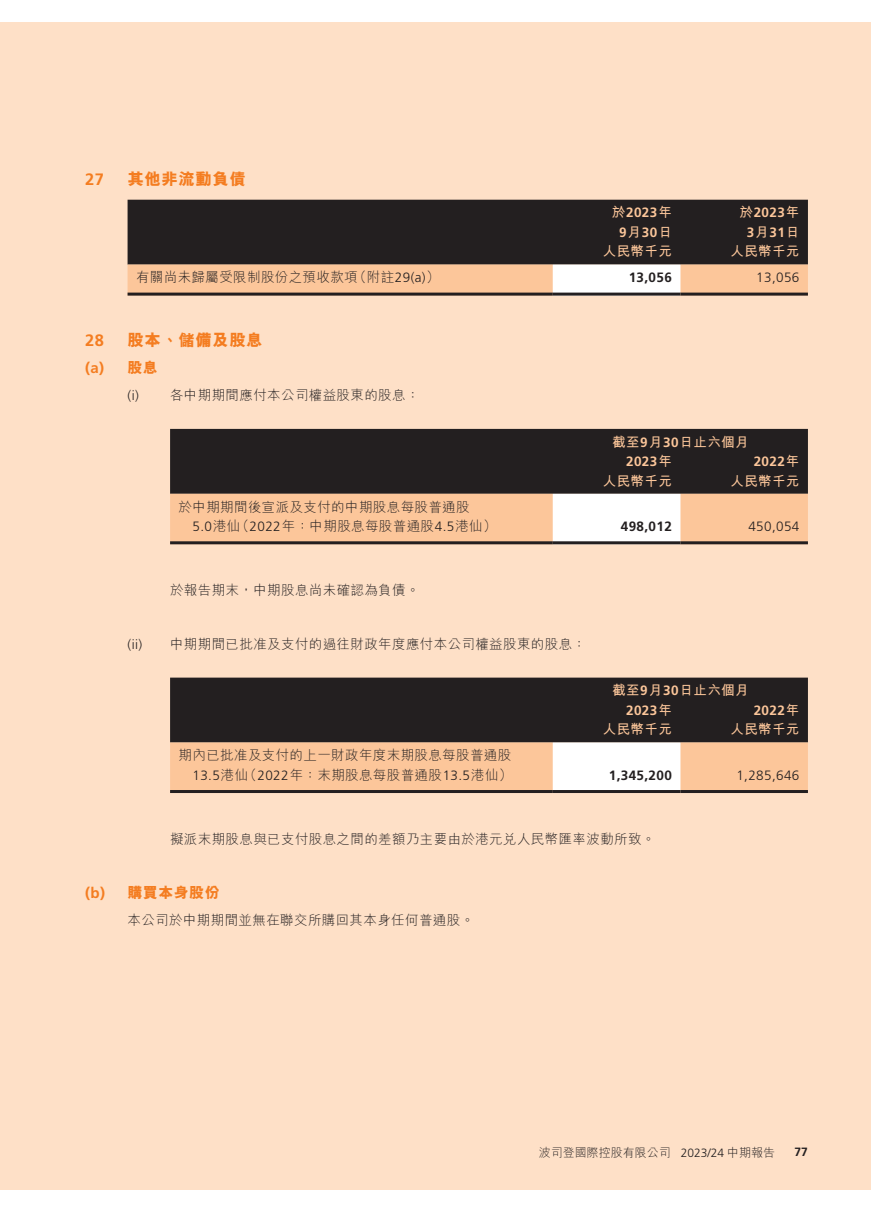
<style>
.page{position:relative;width:893px;height:1212px;background:#fff}
.page>*{position:absolute;margin:0;border:0;box-sizing:border-box;transform-origin:0 0}
.t1{font:800 16.5px "M Hei HK";letter-spacing:.03em;color:#f47d21}
.t2{font:700 16.5px "Frutiger LT Std";color:#f47d21}
.t3{font:800 15px "M Hei HK";letter-spacing:.03em;color:#f47d21}
.t4{font:700 15px "Frutiger LT Std";color:#f47d21}
.t5{font:300 13.5px/19.5px "M Hei HK";letter-spacing:.03em;color:#231f20}
.t6{font:700 13.5px "M Hei HK";letter-spacing:.03em;color:#fcc69a}
.t7{font:700 13.5px/19.5px "Frutiger LT Std";letter-spacing:.03em;color:#fcc69a;text-align:center}
.t8{font:300 13.5px "Frutiger LT Std";letter-spacing:.03em;color:#231f20}
.t9{font:700 13.5px "Frutiger LT Std";letter-spacing:.03em;color:#231f20}
.t10{font:300 12px "M Hei HK";color:#231f20}
.t11{font:700 12px "Frutiger LT Std";color:#231f20}
.s1{font-family:"M Hei HK"}
.s2{font-family:"Frutiger LT Std"}
.s3{font-family:"M Hei HK";font-weight:800}
.s4{font-family:"Frutiger LT Std";font-weight:700}
</style>
<div class="page">
<div style="left:0;top:22px;width:871px;height:1168px;background:#fee0c7"></div>
<div style="left:128px;top:200px;width:680px;height:65px;background:#231f20"></div>
<svg style="left:128px;top:265px;width:680px;height:28px;background:#f9ceaa"></svg>
<hr style="left:128px;top:293px;width:425px;height:3px;background:#231f20">
<hr style="left:553px;top:293px;width:127px;height:3px;background:#231f20">
<hr style="left:680px;top:293px;width:128px;height:3px;background:#231f20">
<svg style="left:170px;top:429px;width:638px;height:112px;background:#7f6a5c"></svg>
<hr style="left:170px;top:541px;width:383px;height:3px;background:#231f20">
<hr style="left:553px;top:541px;width:127px;height:3px;background:#231f20">
<hr style="left:680px;top:541px;width:128px;height:3px;background:#231f20">
<svg style="left:170px;top:678px;width:638px;height:112px;background:#7f6b5c"></svg>
<hr style="left:170px;top:790px;width:383px;height:3px;background:#231f20">
<hr style="left:553px;top:790px;width:127px;height:3px;background:#231f20">
<hr style="left:680px;top:790px;width:128px;height:3px;background:#231f20">
<p class="t2" style="left:85px;top:169px;width:20px">27</p>
<p class="t1" style="left:128px;top:170px;width:120px">其他非流動負債</p>
<p class="t7" style="left:612px;top:203px;width:61px"><span class="s1">於</span>2023<span class="s1">年<br></span>9<span class="s1">月</span>30<span class="s1">日</span></p>
<p class="t7" style="left:739px;top:203px;width:61px"><span class="s1">於</span>2023<span class="s1">年<br></span>3<span class="s1">月</span>31<span class="s1">日</span></p>
<p class="t6" style="left:603px;top:242px;width:71px">人民幣千元</p>
<p class="t6" style="left:730px;top:242px;width:71px">人民幣千元</p>
<p class="t5" style="left:136px;top:267px;width:305px">有關尚未歸屬受限制股份之預收款項（附註<span class="s2">29(a)</span>）</p>
<p class="t9" style="left:629px;top:270px;width:45px">13,056</p>
<p class="t8" style="left:756px;top:270px;width:45px">13,056</p>
<p class="t2" style="left:85px;top:331px;width:20px">28</p>
<p class="t1" style="left:128px;top:332px;width:137px">股本、儲備及股息</p>
<p class="t4" style="left:85px;top:359px;width:74px">(a) <span class="s3">股息</span></p>
<p class="t5" style="left:128px;top:385px;width:293px"><span class="s2">(i)</span> 各中期期間應付本公司權益股東的股息：</p>
<p class="t5" style="left:192px;top:497px;width:306px;text-indent:-14px">於中期期間後宣派及支付的中期股息每股普通股<br><span class="s2">5.0</span>港仙（<span class="s2">2022</span>年：中期股息每股普通股<span class="s2">4.5</span>港仙）</p>
<p class="t5" style="left:170px;top:580px;width:251px">於報告期末，中期股息尚未確認為負債。</p>
<p class="t8" style="left:128px;top:636px;width:16px">(ii)</p>
<p class="t5" style="left:170px;top:634px;width:417px">中期期間已批准及支付的過往財政年度應付本公司權益股東的股息：</p>
<p class="t5" style="left:179px;top:745px;width:335px;text-align:right">期內已批准及支付的上一財政年度末期股息每股普通股<br><span class="s2">13.5</span>港仙（<span class="s2">2022</span>年：末期股息每股普通股<span class="s2">13.5</span>港仙）</p>
<p class="t6" style="left:612px;top:432px;width:138px">截至<span class="s2">9</span>月<span class="s2">30</span>日止六個月</p>
<p class="t7" style="left:626px;top:452px;width:47px">2023<span class="s1">年</span></p>
<p class="t7" style="left:754px;top:452px;width:47px">2022<span class="s1">年</span></p>
<p class="t6" style="left:603px;top:471px;width:71px">人民幣千元</p>
<p class="t6" style="left:730px;top:471px;width:71px">人民幣千元</p>
<p class="t9" style="left:621px;top:518px;width:53px">498,012</p>
<p class="t8" style="left:748px;top:519px;width:53px">450,054</p>
<p class="t6" style="left:612px;top:681px;width:138px">截至<span class="s2">9</span>月<span class="s2">30</span>日止六個月</p>
<p class="t7" style="left:626px;top:700px;width:47px">2023<span class="s1">年</span></p>
<p class="t7" style="left:754px;top:700px;width:47px">2022<span class="s1">年</span></p>
<p class="t6" style="left:603px;top:720px;width:71px">人民幣千元</p>
<p class="t6" style="left:730px;top:720px;width:71px">人民幣千元</p>
<p class="t9" style="left:609px;top:767px;width:65px">1,345,200</p>
<p class="t8" style="left:736px;top:767px;width:65px">1,285,646</p>
<p class="t5" style="left:170px;top:829px;width:487px">擬派末期股息與已支付股息之間的差額乃主要由於港元兌人民幣匯率波動所致。</p>
<p class="t3" style="left:85px;top:884px;width:136px"><span class="s4">(b)</span> 購買本身股份</p>
<p class="t5" style="left:128px;top:910px;width:348px">本公司於中期期間並無在聯交所購回其本身任何普通股。</p>
<p class="t10" style="left:539px;top:1146px;width:238px">波司登國際控股有限公司 <span class="s2">2023/24</span> 中期報告</p>
<p class="t11" style="left:795px;top:1145px;width:15px">77</p>
</div>
